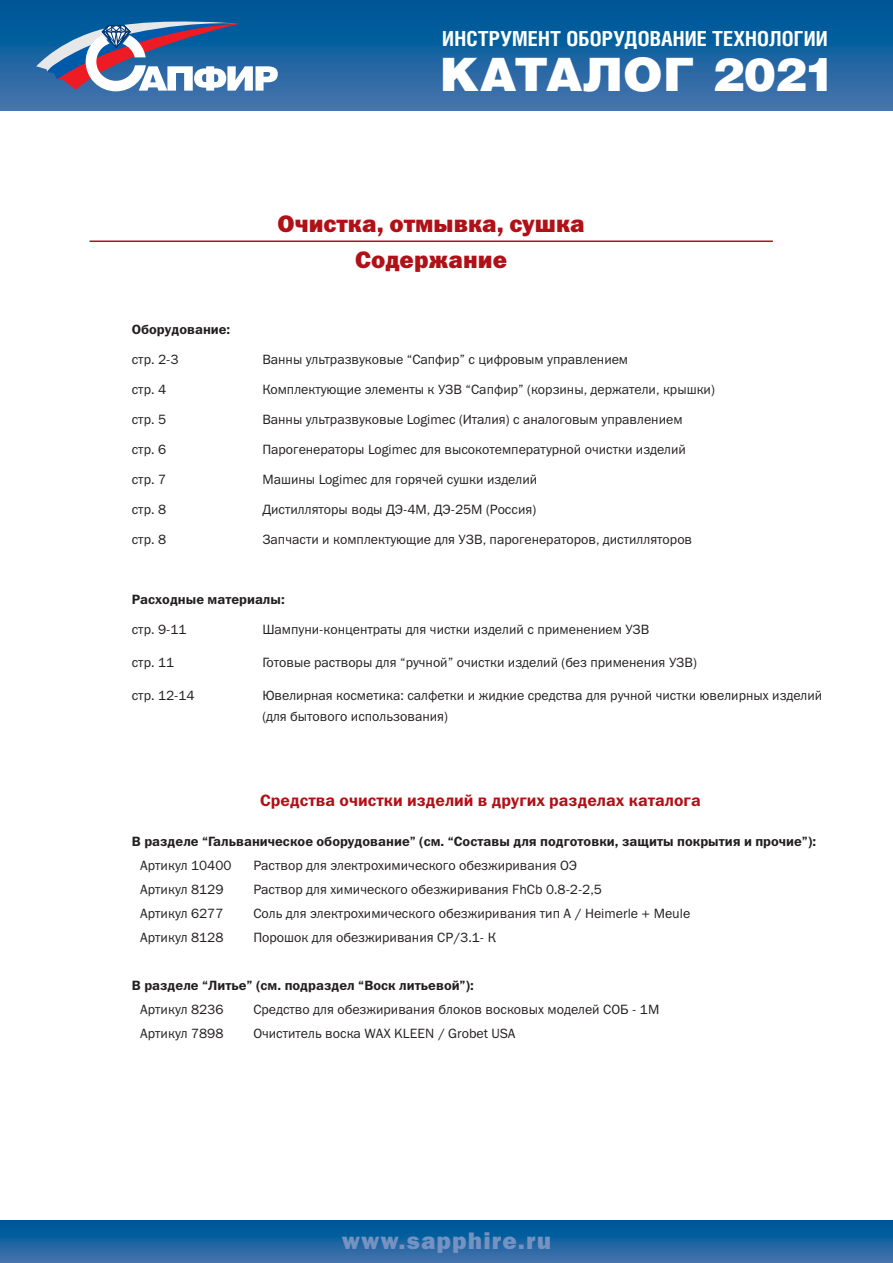
<style>
.page{position:relative;width:893px;height:1263px;background:#fff}
.page>*{position:absolute;margin:0;border:0;box-sizing:border-box;transform-origin:0 0}
.t1{font:900 46.05px "Helios";letter-spacing:.005em;color:#fff}
.t2{font:24px/36px "Franklin Gothic Heavy C";color:#b01016;text-align:center}
.t3{font:24px "Franklin Gothic Heavy C";letter-spacing:.045em;color:#7592c1}
.t4{font:700 20.7px "Helios Cond";letter-spacing:.005em;color:#fff}
.t5{font:16.5px "Franklin Gothic Demi C";color:#b01016}
.t6{font:13.5px/21px "Franklin Gothic Book C";color:#231f20}
.t7{font:13.5px "Franklin Gothic Demi C";color:#231f20}
</style>
<div class="page">
<svg style="left:0;top:1220px;width:893px;height:43px;background:#1963a1"></svg>
<svg style="left:0;top:0;width:893px;height:111px;background:#1b63a1"></svg>
<hr style="left:90px;top:240px;width:683px;height:2px;background:#b01016">
<svg style="left:36px;top:17px;width:242px;height:74px"></svg>
<h3 class="t4" style="left:442px;top:31px;width:387px">ИНСТРУМЕНТ ОБОРУДОВАНИЕ ТЕХНОЛОГИИ</h3>
<h1 class="t1" style="left:440px;top:57px;width:398px">КАТАЛОГ 2021</h1>
<h2 class="t2" style="left:278px;top:208px;width:309px">Очистка, отмывка, сушка<br>Содержание</h2>
<p class="t7" style="left:132px;top:325px;width:100px">Оборудование:</p>
<p class="t6" style="left:132px;top:350px;width:48px">стр. 2-3</p>
<p class="t6" style="left:262px;top:350px;width:367px">Ванны ультразвуковые “Сапфир” с цифровым управлением</p>
<p class="t6" style="left:132px;top:380px;width:36px">стр. 4</p>
<p class="t6" style="left:262px;top:380px;width:454px">Комплектующие элементы к УЗВ “Сапфир” (корзины, держатели, крышки)</p>
<p class="t6" style="left:132px;top:410px;width:36px">стр. 5</p>
<p class="t6" style="left:262px;top:410px;width:422px">Ванны ультразвуковые Logimec (Италия) с аналоговым управлением</p>
<p class="t6" style="left:132px;top:440px;width:36px">стр. 6</p>
<p class="t6" style="left:262px;top:440px;width:425px">Парогенераторы Logimec для высокотемпературной очистки изделий</p>
<p class="t6" style="left:132px;top:470px;width:36px">стр. 7</p>
<p class="t6" style="left:262px;top:470px;width:276px">Машины Logimec для горячей сушки изделий</p>
<p class="t6" style="left:132px;top:500px;width:36px">стр. 8</p>
<p class="t6" style="left:262px;top:500px;width:275px">Дистилляторы воды ДЭ-4М, ДЭ-25М (Россия)</p>
<p class="t6" style="left:132px;top:530px;width:36px">стр. 8</p>
<p class="t6" style="left:262px;top:530px;width:431px">Запчасти и комплектующие для УЗВ, парогенераторов, дистилляторов</p>
<p class="t7" style="left:132px;top:595px;width:154px">Расходные материалы:</p>
<p class="t6" style="left:132px;top:620px;width:56px">стр. 9-11</p>
<p class="t6" style="left:262px;top:620px;width:389px">Шампуни-концентраты для чистки изделий с применением УЗВ</p>
<p class="t6" style="left:132px;top:653px;width:44px">стр. 11</p>
<p class="t6" style="left:262px;top:653px;width:436px">Готовые растворы для “ручной” очистки изделий (без применения УЗВ)</p>
<p class="t6" style="left:132px;top:686px;width:64px">стр. 12-14</p>
<p class="t6" style="left:262px;top:686px;width:562px">Ювелирная косметика: салфетки и жидкие средства для ручной чистки ювелирных изделий (для бытового использования)</p>
<p class="t5" style="left:260px;top:794px;width:442px">Средства очистки изделий в других разделах каталога</p>
<p class="t7" style="left:132px;top:836px;width:686px">В разделе “Гальваническое оборудование” (см. “Составы для подготовки, защиты покрытия и прочие”):</p>
<p class="t6" style="left:140px;top:856px;width:93px">Артикул 10400</p>
<p class="t6" style="left:253px;top:856px;width:325px">Раствор для электрохимического обезжиривания ОЭ</p>
<p class="t6" style="left:140px;top:880px;width:85px">Артикул 8129</p>
<p class="t6" style="left:253px;top:880px;width:350px">Раствор для химического обезжиривания FhCb 0.8-2-2,5</p>
<p class="t6" style="left:140px;top:904px;width:85px">Артикул 6277</p>
<p class="t6" style="left:253px;top:904px;width:438px">Соль для электрохимического обезжиривания тип А / Heimerle + Meule</p>
<p class="t6" style="left:140px;top:928px;width:85px">Артикул 8128</p>
<p class="t6" style="left:253px;top:928px;width:244px">Порошок для обезжиривания СР/3.1- К</p>
<p class="t7" style="left:132px;top:980px;width:344px">В разделе “Литье” (см. подраздел “Воск литьевой”):</p>
<p class="t6" style="left:140px;top:1000px;width:85px">Артикул 8236</p>
<p class="t6" style="left:253px;top:1000px;width:407px">Средство для обезжиривания блоков восковых моделей СОБ - 1М</p>
<p class="t6" style="left:140px;top:1024px;width:85px">Артикул 7898</p>
<p class="t6" style="left:253px;top:1024px;width:264px">Очиститель воска WAX KLEEN / Grobet USA</p>
<h2 class="t3" style="left:342px;top:1232px;width:211px">www.sapphire.ru</h2>
</div>
